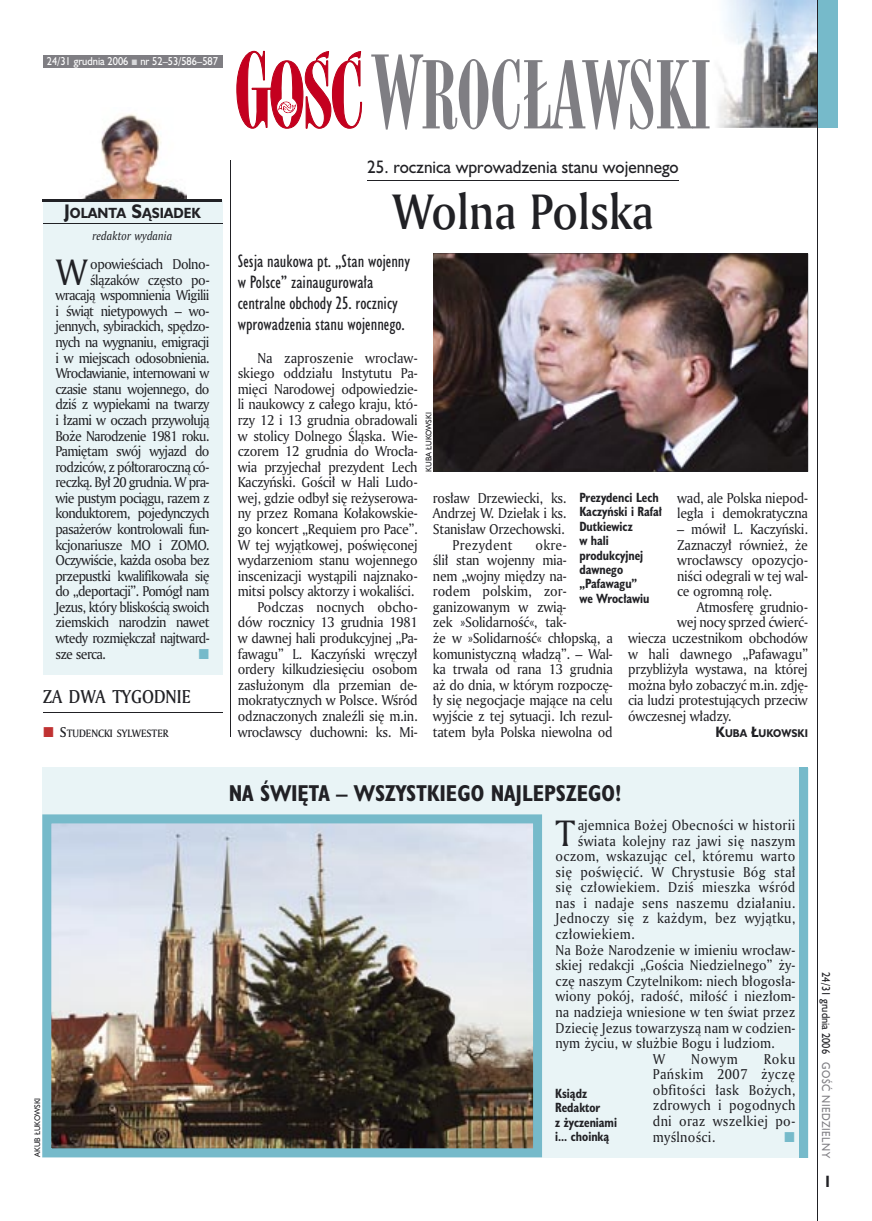
<style>
.page{position:relative;width:872px;height:1221px;background:#fff}
.page>*{position:absolute;margin:0;border:0;box-sizing:border-box;transform-origin:0 0}
.t1{font:90px "Modern 735 PL";color:#7f7e83;scale:.9 1}
.t2{font:48px "Amerigo Md PL";color:#212125;scale:.9 1}
.t3{font:35.55px "Amerigo PL";color:#212125;scale:.94 1}
.t4{font:700 21px "Humanst 521 Cn PL";color:#212125}
.t5{font:18px "Amerigo Md PL";color:#212125;scale:.9 1}
.t6{font:16.5px/21px "Humanst 521 Cn PL";color:#212125}
.t7{font:16.5px "Humanst 521 PL";color:#212125;scale:.94 1}
.t8{font:700 15px "Humanst 521 Cn PL";color:#212125;scale:.94 1}
.t9{font:13.8px/15.6px "Amerigo PL";letter-spacing:-.02em;color:#212125;text-align:justify;scale:.94 1}
.t10{font:13.8px "Amerigo PL";letter-spacing:-.05em;color:#212125;scale:.94 1}
.t11{font:13.8px "Amerigo PL";letter-spacing:.02em;color:#212125;scale:.94 1}
.t12{font:13.8px "Amerigo PL";letter-spacing:.005em;color:#212125;scale:.94 1}
.t13{font:13.8px "Amerigo PL";letter-spacing:-.04em;color:#212125;scale:.94 1}
.t14{font:700 13.5px "Humanst 521 PL";color:#212125;scale:.9 1}
.t15{font:700 12.3px/14.4px "Humanst 521 Cn PL";color:#212125;scale:.94 1}
.t16{font:italic 11.7px "Amerigo PL";color:#212125;scale:.94 1}
.t17{font:10.5px "Humanst 521 PL";color:#fff;scale:.9 1}
.t18{font:10.5px "Humanst 521 PL";color:#212125;scale:.9 1}
.t19{font:10.5px "Humanst 521 PL";letter-spacing:.05em;color:#7f7e83;scale:.9 1}
.t20{font:10.35px "Amerigo Md PL";color:#212125;scale:.94 1}
.t21{font:700 10.35px "Humanst 521 PL";color:#212125;scale:.9 1}
.t22{font:7.5px "Humanst 521 PL";color:#212125;scale:.94 1}
.s1{font-size:18px}
.s2{font-size:13.8px}
.s3{font-size:97.5px}
</style>
<div class="page">
<img style="left:718px;top:0;width:99px;height:128px">
<svg style="left:236px;top:51px;width:126px;height:78px"></svg>
<div style="left:818px;top:0;width:19px;height:128px;background:#76baca"></div>
<hr style="left:817px;top:0;width:1px;height:1220px;background:#212125">
<div style="left:42px;top:768px;width:766px;height:389px;background:#e9f4f6"></div>
<img style="left:42px;top:814px;width:500px;height:343px">
<div style="left:799px;top:768px;width:9px;height:389px;background:#76baca"></div>
<div style="left:43px;top:200px;width:179px;height:474px;background:#e9f4f6"></div>
<hr style="left:230px;top:160px;width:1px;height:576px;background:#212125">
<hr style="left:367px;top:180px;width:311px;height:1px;background:#212125">
<img style="left:433px;top:253px;width:375px;height:218px">
<div style="left:43px;top:55px;width:179px;height:13px;background:#7f7e83"></div>
<hr style="left:43px;top:711px;width:179px;height:1px;background:#212125">
<img style="left:81px;top:114px;width:106px;height:85px">
<hr style="left:43px;top:199px;width:179px;height:1px;background:#212125">
<hr style="left:43px;top:201px;width:179px;height:1px;background:#212125">
<hr style="left:43px;top:223px;width:179px;height:1px;background:#212125">
<p class="t17" style="left:47px;top:54px;width:192px">24/31 grudnia 2006 nr 52–53/586–587</p>
<p class="t14" style="left:64px;top:204px;width:153px"><span class="s1">J</span>OLANTA <span class="s1">S</span>ĄSIADEK</p>
<p class="t16" style="left:93px;top:227px;width:86px">redaktor wydania</p>
<h3 class="t3" style="left:55px;top:248px;width:35px">W</h3>
<p class="t9" style="left:90px;top:256px;width:129px">opowieściach Dolno-</p>
<p class="t13" style="left:90px;top:270px;width:129px">ślązaków często po-</p>
<p class="t10" style="left:55px;top:286px;width:165px">wracają wspomnienia Wigilii</p>
<p class="t10" style="left:55px;top:302px;width:165px">i świąt nietypowych – wo-</p>
<p class="t10" style="left:55px;top:317px;width:165px">jennych, sybirackich, spędzo-</p>
<p class="t10" style="left:55px;top:333px;width:165px">nych na wygnaniu, emigracji</p>
<p class="t10" style="left:55px;top:348px;width:165px">i w miejscach odosobnienia.</p>
<p class="t10" style="left:55px;top:364px;width:165px">Wrocławianie, internowani w</p>
<p class="t10" style="left:55px;top:379px;width:165px">czasie stanu wojennego, do</p>
<p class="t10" style="left:55px;top:395px;width:165px">dziś z wypiekami na twarzy</p>
<p class="t10" style="left:55px;top:411px;width:165px">i łzami w oczach przywołują</p>
<p class="t10" style="left:55px;top:426px;width:165px">Boże Narodzenie 1981 roku.</p>
<p class="t13" style="left:55px;top:442px;width:165px">Pamiętam swój wyjazd do</p>
<p class="t10" style="left:55px;top:457px;width:165px">rodziców, z półtoraroczną có-</p>
<p class="t10" style="left:55px;top:473px;width:165px">reczką. Był 20 grudnia. W pra-</p>
<p class="t10" style="left:55px;top:488px;width:165px">wie pustym pociągu, razem z</p>
<p class="t10" style="left:55px;top:504px;width:165px">konduktorem, pojedynczych</p>
<p class="t10" style="left:55px;top:520px;width:165px">pasażerów kontrolowali fun-</p>
<p class="t13" style="left:55px;top:535px;width:165px">kcjonariusze MO i ZOMO.</p>
<p class="t10" style="left:55px;top:551px;width:165px">Oczywiście, każda osoba bez</p>
<p class="t10" style="left:55px;top:566px;width:165px">przepustki kwalifikowała się</p>
<p class="t10" style="left:55px;top:582px;width:165px">do „deportacji”. Pomógł nam</p>
<p class="t10" style="left:55px;top:597px;width:165px">Jezus, który bliskością swoich</p>
<p class="t9" style="left:55px;top:614px;width:165px">ziemskich narodzin nawet</p>
<p class="t10" style="left:55px;top:629px;width:165px">wtedy rozmiękczał najtward-</p>
<p class="t10" style="left:55px;top:644px;width:55px">sze serca.</p>
<h3 class="t5" style="left:43px;top:684px;width:166px">ZA DWA TYGODNIE</h3>
<p class="t20" style="left:60px;top:725px;width:117px"><span class="s2">S</span>TUDENCKI SYLWESTER</p>
<h1 class="t1" style="left:373px;top:40px;width:378px"><span class="s3">W</span>ROCŁAWSKI</h1>
<p class="t7" style="left:367px;top:156px;width:333px">25. rocznica wprowadzenia stanu wojennego</p>
<h2 class="t2" style="left:392px;top:180px;width:292px">Wolna Polska</h2>
<p class="t6" style="left:238px;top:250px;width:174px">Sesja naukowa pt. „Stan wojenny w Polsce” zainaugurowała centralne obchody 25. rocznicy wprowadzenia stanu wojennego.</p>
<p class="t9" style="left:238px;top:349px;width:193px;text-align:right">Na zaproszenie wrocław&shy;skiego oddziału Instytutu Pa&shy;mięci Narodowej odpowiedzie&shy;li naukowcy z całego kraju, któ&shy;rzy 12 i 13 grudnia obradowali w stolicy Dolnego Śląska. Wie&shy;czorem 12 grudnia do Wrocła&shy;wia przyjechał prezydent Lech<br>Kaczyński. Gościł w Hali Ludo&shy;wej, gdzie odbył się reżyserowa&shy;ny przez Romana Kołakowskie&shy;go koncert „Requiem pro Pace”.<br>W tej wyjątkowej, poświęconej wydarzeniom stanu wojennego inscenizacji wystąpili najznako&shy;mitsi polscy aktorzy i wokaliści.<br>Podczas nocnych obcho&shy;dów rocznicy 13 grudnia 1981 w dawnej hali produkcyjnej „Pa&shy;fawagu” L. Kaczyński wręczył ordery kilkudziesięciu osobom zasłużonym dla przemian de&shy;mokratycznych w Polsce. Wśród odznaczonych znaleźli się m.in. wrocławscy duchowni: ks. Mi-</p>
<p class="t22" style="left:424px;top:471px;width:65px;rotate:-90deg">KUBA ŁUKOWSKI</p>
<p class="t9" style="left:677px;top:489px;width:141px">wad, ale Polska niepod&shy;legła i demokratyczna</p>
<p class="t9" style="left:677px;top:521px;width:141px">– mówił L. Kaczyński.<br>Zaznaczył również, że wrocławscy opozycjo&shy;niści odegrali w tej wal&shy;ce ogromną rolę.</p>
<p class="t9" style="left:696px;top:598px;width:120px">Atmosferę grudnio-</p>
<p class="t9" style="left:677px;top:614px;width:141px">wej nocy sprzed ćwierć-</p>
<p class="t9" style="left:628px;top:630px;width:193px">wiecza uczestnikom obchodów</p>
<p class="t9" style="left:628px;top:645px;width:193px">w hali dawnego „Pafawagu”</p>
<p class="t9" style="left:628px;top:661px;width:193px">przybliżyła wystawa, na której</p>
<p class="t9" style="left:628px;top:676px;width:193px">można było zobaczyć m.in. zdję-</p>
<p class="t9" style="left:628px;top:692px;width:193px">cia ludzi protestujących przeciw</p>
<p class="t9" style="left:628px;top:707px;width:111px">ówczesnej władzy.</p>
<p class="t21" style="left:715px;top:725px;width:104px"><span class="s2">K</span>UBA <span class="s2">Ł</span>UKOWSKI</p>
<p class="t9" style="left:433px;top:489px;width:144px">rosław Drzewiecki, ks.</p>
<p class="t9" style="left:433px;top:505px;width:144px">Andrzej W. Dziełak i ks.</p>
<p class="t9" style="left:433px;top:521px;width:142px">Stanisław Orzechowski.</p>
<p class="t11" style="left:452px;top:535px;width:65px">Prezydent</p>
<p class="t15" style="left:579px;top:490px;width:89px">Prezydenci Lech<br>Kaczyński i Rafał<br>Dutkiewicz<br>w hali produkcyjnej dawnego „Pafawagu”<br>we Wrocławiu</p>
<p class="t9" style="left:433px;top:536px;width:193px;text-align:left;text-indent:103px">okre-<br>ślił stan wojenny mia-<br>nem „wojny między na-<br>rodem polskim, zor&shy;ganizowanym w zwią-<br>zek »Solidarność«, tak-<br>że w »Solidarność« chłopską, a komunistyczną władzą”. – Wal&shy;ka trwała od rana 13 grudnia aż do dnia, w którym rozpoczę&shy;ły się negocjacje mające na celu wyjście z tej sytuacji. Ich rezul&shy;tatem była Polska niewolna od</p>
<p class="t22" style="left:32px;top:1156px;width:65px;rotate:-90deg">AKUB ŁUKOWSKI</p>
<h3 class="t4" style="left:229px;top:778px;width:394px">NA ŚWIĘTA – WSZYSTKIEGO NAJLEPSZEGO!</h3>
<h3 class="t3" style="left:555px;top:809px;width:22px">T</h3>
<p class="t11" style="left:578px;top:815px;width:233px">ajemnica Bożej Obecności w historii</p>
<p class="t11" style="left:578px;top:831px;width:233px">świata kolejny raz jawi się naszym</p>
<p class="t11" style="left:555px;top:847px;width:257px">oczom, wskazując cel, któremu warto</p>
<p class="t11" style="left:555px;top:862px;width:257px">się poświęcić. W Chrystusie Bóg stał</p>
<p class="t11" style="left:555px;top:878px;width:257px">się człowiekiem. Dziś mieszka wśród</p>
<p class="t11" style="left:555px;top:893px;width:257px">nas i nadaje sens naszemu działaniu.</p>
<p class="t11" style="left:555px;top:909px;width:257px">Jednoczy się z każdym, bez wyjątku,</p>
<p class="t11" style="left:555px;top:924px;width:86px">człowiekiem.</p>
<p class="t12" style="left:555px;top:940px;width:257px">Na Boże Narodzenie w imieniu wrocław-</p>
<p class="t12" style="left:555px;top:955px;width:257px">skiej redakcji „Gościa Niedzielnego” ży-</p>
<p class="t12" style="left:555px;top:971px;width:257px">czę naszym Czytelnikom: niech błogosła-</p>
<p class="t12" style="left:555px;top:987px;width:257px">wiony pokój, radość, miłość i niezłom-</p>
<p class="t12" style="left:555px;top:1002px;width:257px">na nadzieja wniesione w ten świat przez</p>
<p class="t12" style="left:555px;top:1018px;width:257px">Dziecię Jezus towarzyszą nam w codzien-</p>
<p class="t12" style="left:555px;top:1033px;width:235px">nym życiu, w służbie Bogu i ludziom.</p>
<p class="t9" style="left:653px;top:1050px;width:15px">W</p>
<p class="t9" style="left:691px;top:1050px;width:51px">Nowym</p>
<p class="t9" style="left:653px;top:1050px;width:153px;text-indent:111px">Roku Pańskim 2007 życzę obfitości łask Bożych, zdrowych i pogodnych dni oraz wszelkiej po&shy;myślności.</p>
<p class="t15" style="left:555px;top:1085px;width:67px">Ksiądz<br>Redaktor<br>z życzeniami i... choinką</p>
<p class="t18" style="left:833px;top:972px;width:92px;rotate:90deg">24/31 grudnia 2006</p>
<p class="t19" style="left:833px;top:1062px;width:108px;rotate:90deg">GOŚĆ NIEDZIELNY</p>
<p class="t8" style="left:825px;top:1171px;width:6px">I</p>
</div>
